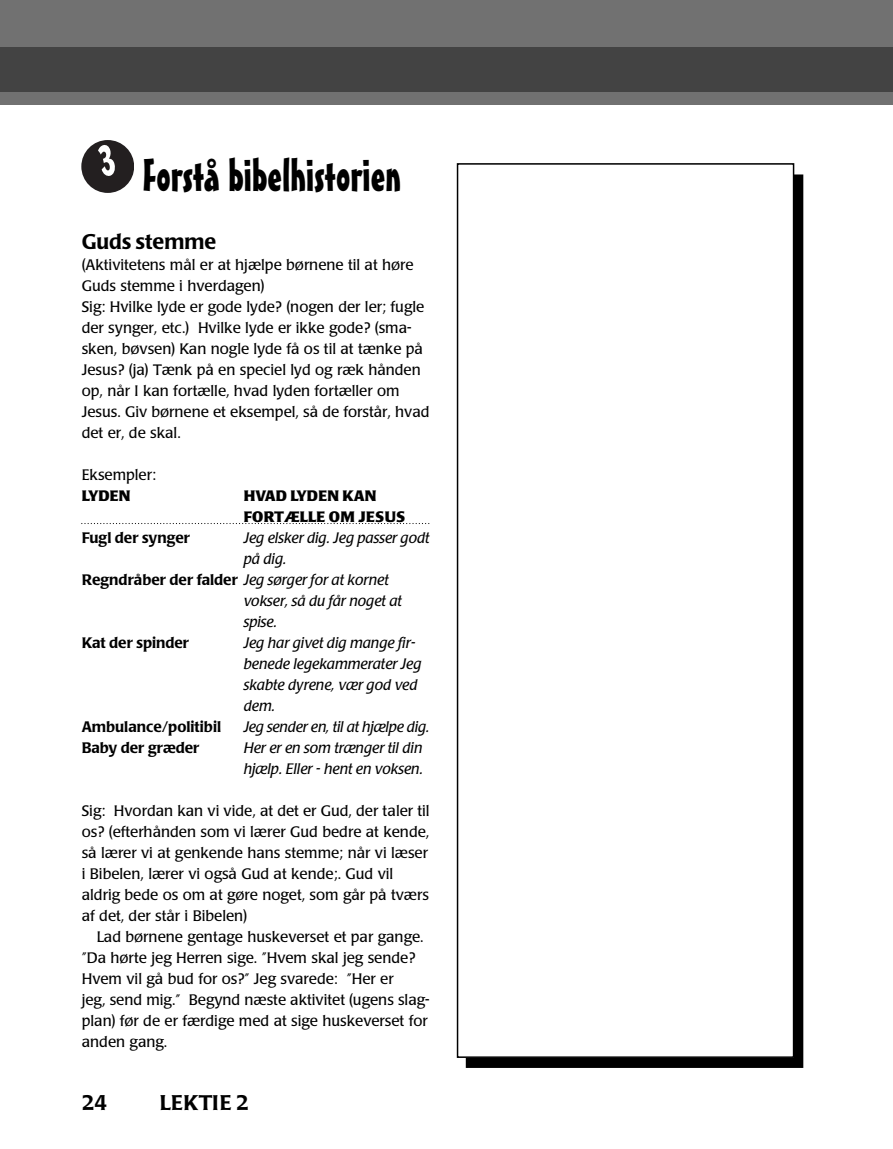
<style>
.page{position:relative;width:893px;height:1149px;background:#fff}
.page>*{position:absolute;margin:0;border:0;box-sizing:border-box;transform-origin:0 0}
.t1{font:45px "Mister Earl BT";color:#000}
.t2{font:500 21px "Poppl Laudatio";color:#000}
.t3{font:15px/21px "Poppl Laudatio";color:#000}
.t4{font:italic 15px/21px "Poppl Laudatio";color:#000}
.t5{font:500 15px "Poppl Laudatio";color:#000}
.t6{font:700 15px/21px "Poppl Laudatio";color:#000}
.s1{font-weight:500;font-style:normal}
</style>
<div class="page">
<div style="left:0;top:0;width:893px;height:104px;background:#717171"></div>
<div style="left:0;top:47px;width:893px;height:44px;background:#434343"></div>
<div style="left:467px;top:175px;width:336px;height:891px;background:#000"></div>
<div style="left:458px;top:164px;width:336px;height:892px;background:#fff"></div>
<div style="left:457px;top:163px;width:337px;height:894px;border:2px solid #000"></div>
<div style="left:81px;top:140px;width:53px;height:53px;background:#231f20;border-radius:50%"></div>
<svg style="left:82px;top:523px;width:347px;height:1px"></svg>
<h1 class="t1" style="left:143px;top:157px;width:260px">Forstå bibelhistorien</h1>
<h2 class="t2" style="left:82px;top:232px;width:136px">Guds stemme</h2>
<p class="t3" style="left:82px;top:255px;width:349px">(Aktivitetens mål er at hjælpe børnene til at høre Guds stemme i hverdagen)<br>Sig: Hvilke lyde er gode lyde? (nogen der ler; fugle der synger, etc.) Hvilke lyde er ikke gode? (sma&shy;sken, bøvsen) Kan nogle lyde få os til at tænke på Jesus? (ja) Tænk på en speciel lyd og ræk hånden op, når I kan fortælle, hvad lyden fortæller om Jesus. Giv børnene et eksempel, så de forstår, hvad det er, de skal.</p>
<p class="t3" style="left:82px;top:465px;width:76px">Eksempler:</p>
<p class="t6" style="left:82px;top:486px;width:50px">LYDEN</p>
<p class="t6" style="left:244px;top:486px;width:163px">HVAD LYDEN KAN<br>FORTÆLLE OM JESUS</p>
<p class="t5" style="left:82px;top:531px;width:110px">Fugl der synger</p>
<p class="t4" style="left:244px;top:528px;width:187px">Jeg elsker dig. Jeg passer godt</p>
<p class="t4" style="left:244px;top:549px;width:44px">på dig.</p>
<p class="t4" style="left:82px;top:570px;width:308px"><span class="s1">Regndråber der falder</span> Jeg sørger for at kornet</p>
<p class="t4" style="left:244px;top:591px;width:160px">vokser, så du får noget at</p>
<p class="t4" style="left:244px;top:612px;width:35px">spise.</p>
<p class="t5" style="left:82px;top:636px;width:109px">Kat der spinder</p>
<p class="t4" style="left:244px;top:633px;width:179px">Jeg har givet dig mange fir&shy;benede legekammerater Jeg skabte dyrene, vær god ved dem.</p>
<p class="t5" style="left:82px;top:720px;width:141px">Ambulance/politibil</p>
<p class="t4" style="left:244px;top:717px;width:187px">Jeg sender en, til at hjælpe dig.</p>
<p class="t5" style="left:82px;top:741px;width:119px">Baby der græder</p>
<p class="t4" style="left:244px;top:738px;width:181px">Her er en som trænger til din hjælp. Eller - hent en voksen.</p>
<p class="t3" style="left:82px;top:801px;width:349px">Sig: Hvordan kan vi vide, at det er Gud, der taler til os? (efterhånden som vi lærer Gud bedre at kende, så lærer vi at genkende hans stemme; når vi læser i Bibelen, lærer vi også Gud at kende;. Gud vil aldrig bede os om at gøre noget, som går på tværs af det, der står i Bibelen)</p>
<p class="t3" style="left:82px;top:927px;width:349px;text-indent:15px">Lad børnene gentage huskeverset et par gange. ”Da hørte jeg Herren sige. ”Hvem skal jeg sende?<br>Hvem vil gå bud for os?” Jeg svarede: ”Her er<br>jeg, send mig.” Begynd næste aktivitet (ugens slag&shy;plan) før de er færdige med at sige huskeverset for anden gang.</p>
<h2 class="t2" style="left:82px;top:1093px;width:27px">24</h2>
<h2 class="t2" style="left:160px;top:1093px;width:91px">LEKTIE 2</h2>
</div>
